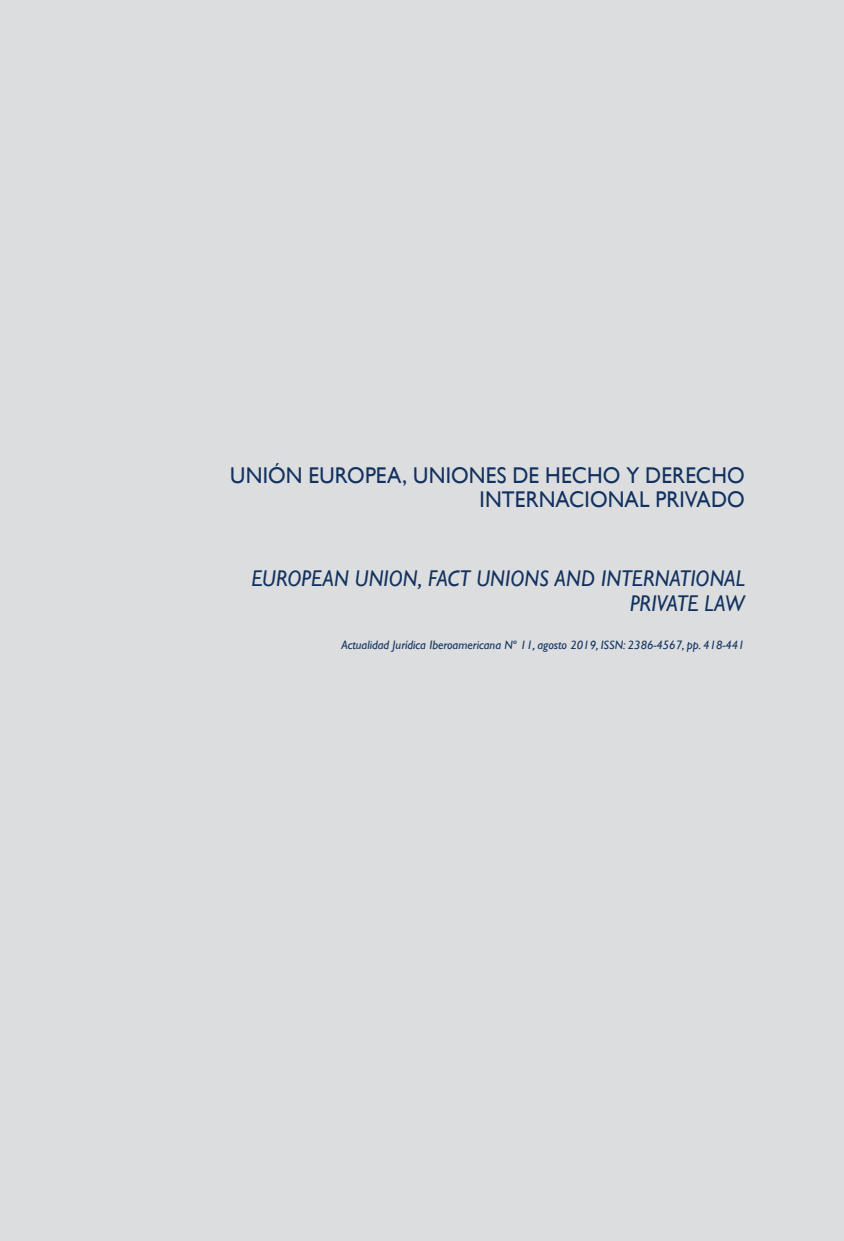
<style>
.page{position:relative;width:844px;height:1241px;background:#fff}
.page>*{position:absolute;margin:0;border:0;box-sizing:border-box;transform-origin:0 0}
.Cuerpo_central{font:22.75px/24.5px "Gill Sans";letter-spacing:.005em;color:#12315f;text-align:right;scale:.94 1}
.Cuerpo_central-2{font:italic 22.75px/24.5px "Gill Sans";letter-spacing:.005em;color:#12315f;text-align:right;scale:.94 1}
.t1{font:italic 12.25px "Gill Sans";color:#12315f}
</style>
<div class="page">
<div style="left:0;top:0;width:843px;height:1240px;background:#dcdddf"></div>
<p class="Cuerpo_central" style="left:230px;top:462px;width:548px">UNIÓN EUROPEA, UNIONES DE HECHO Y DERECHO<br>INTERNACIONAL PRIVADO</p>
<p class="Cuerpo_central-2" style="left:251px;top:566px;width:526px">EUROPEAN UNION, FACT UNIONS AND INTERNATIONAL<br>PRIVATE LAW</p>
<p class="t1" style="left:341px;top:638px;width:405px">Actualidad Jurídica Iberoamericana Nº 11, agosto 2019, ISSN: 2386-4567, pp. 418-441</p>
</div>
